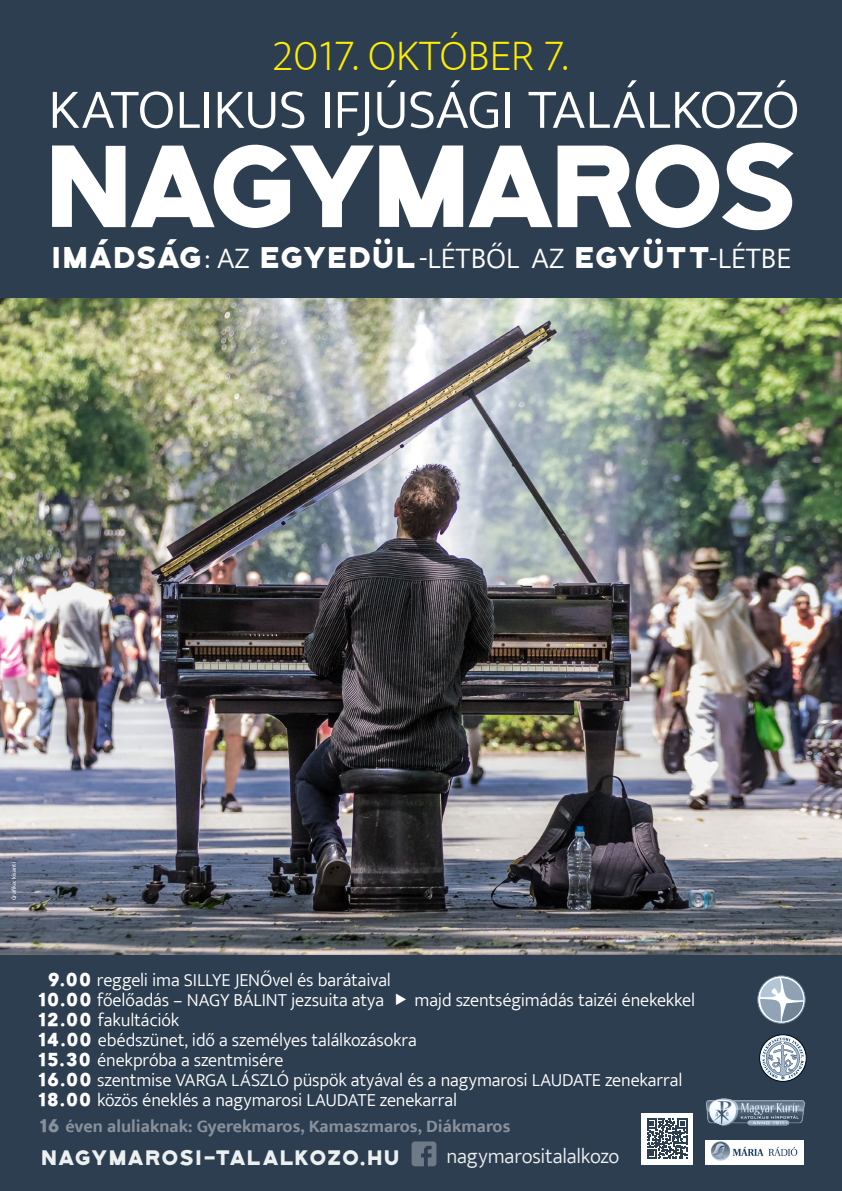
<style>
.page{position:relative;width:842px;height:1191px;background:#fff}
.page>*{position:absolute;margin:0;border:0;box-sizing:border-box;transform-origin:0 0}
.t1{font:116.6px "Bourbon Grotesque";letter-spacing:-.11em;color:#fff}
.t2{font:300 57px "Ek Mukta";letter-spacing:-.005em;color:#fff}
.t3{font:200 44px "Ek Mukta";color:#ffed00}
.t4{font:30px "Bourbon Grotesque";letter-spacing:-.02em;color:#fff}
.t5{font:21px "Bourbon Grotesque";letter-spacing:-.005em;color:#ecf0f1}
.t6{font:300 21px "Ek Mukta";letter-spacing:-.01em;color:#ecf0f1}
.t7{font:300 18.5px/20px "Ek Mukta";letter-spacing:-.01em;color:#fff;text-align:center}
.t8{font:700 18px "Ek Mukta";color:#87919b}
.t9{font:6px "Ek Mukta";letter-spacing:.02em;color:#fff}
.s1{font-family:"Ek Mukta";font-weight:300}
.s2{font-family:"Bourbon Grotesque";font-weight:400}
</style>
<div class="page">
<img style="left:0;top:297px;width:842px;height:658px">
<div style="left:0;top:955px;width:842px;height:236px;background:#2d3e50"></div>
<div style="left:0;top:0;width:842px;height:297px;background:#2d3e50"></div>
<img style="left:706px;top:1098px;width:100px;height:28px">
<div style="left:706px;top:1139px;width:98px;height:25px;background:#fff"></div>
<svg style="left:733px;top:1146px;width:64px;height:11px"></svg>
<img style="left:711px;top:1141px;width:19px;height:19px">
<div style="left:757px;top:975px;width:48px;height:48px;border:1px solid #706f6f;border-radius:50%"></div>
<svg style="left:760px;top:978px;width:43px;height:43px;background:#9eadbc"></svg>
<svg style="left:412px;top:1141px;width:24px;height:25px"></svg>
<div style="left:641px;top:1112px;width:52px;height:52px;background:#fff"></div>
<svg style="left:647px;top:1118px;width:40px;height:40px"></svg>
<svg style="left:167px;top:239px;width:10px;height:5px"></svg>
<svg style="left:98px;top:239px;width:10px;height:5px"></svg>
<svg style="left:375px;top:238px;width:15px;height:6px"></svg>
<svg style="left:646px;top:238px;width:15px;height:6px"></svg>
<div style="left:759px;top:1034px;width:47px;height:47px;border:1px solid #000;border-radius:50%"></div>
<svg style="left:762px;top:1037px;width:42px;height:42px;background:#aab6c3"></svg>
<h3 class="t3" style="left:272px;top:20px;width:298px">2017. OKTÓBER 7.</h3>
<h2 class="t2" style="left:48px;top:75px;width:753px">KATOLIKUS IFJÚSÁGI TALÁLKOZÓ</h2>
<h1 class="t1" style="left:52px;top:133px;width:760px">NAGYMAROS</h1>
<h3 class="t4" style="left:53px;top:244px;width:740px">IMADSAG<span class="s1">: AZ</span> EGYEDUL<span class="s1">-LÉTBŐL AZ</span> EGYUTT<span class="s1">-LÉTBE</span></h3>
<p class="t9" style="left:10px;top:900px;width:40px;rotate:-90deg">Grafika: kisanti</p>
<p class="t7" style="left:39px;top:970px;width:353px"><span class="s2">9.00</span> reggeli ima SILLYE JENŐvel és barátaival<br><span class="s2">10.00</span> főelőadás – NAGY BÁLINT jezsuita atya</p>
<p class="t7" style="left:415px;top:990px;width:282px">majd szentségimádás taizéi énekekkel</p>
<p class="t7" style="left:39px;top:1010px;width:645px;text-align:left"><span class="s2">12.00</span> fakultációk<br><span class="s2">14.00</span> ebédszünet, idő a személyes találkozásokra<br><span class="s2">15.30</span> énekpróba a szentmisére<br><span class="s2">16.00</span> szentmise VARGA LÁSZLÓ püspök atyával és a nagymarosi LAUDATE zenekarral <span class="s2">18.00</span> közös éneklés a nagymarosi LAUDATE zenekarral</p>
<p class="t8" style="left:41px;top:1115px;width:471px"><span class="s2">16</span> éven aluliaknak: Gyerekmaros, Kamaszmaros, Diákmaros</p>
<p class="t5" style="left:43px;top:1147px;width:360px">NAGYMAROSI-TALALKOZO.HU</p>
<p class="t6" style="left:446px;top:1143px;width:174px">nagymarositalalkozo</p>
</div>
